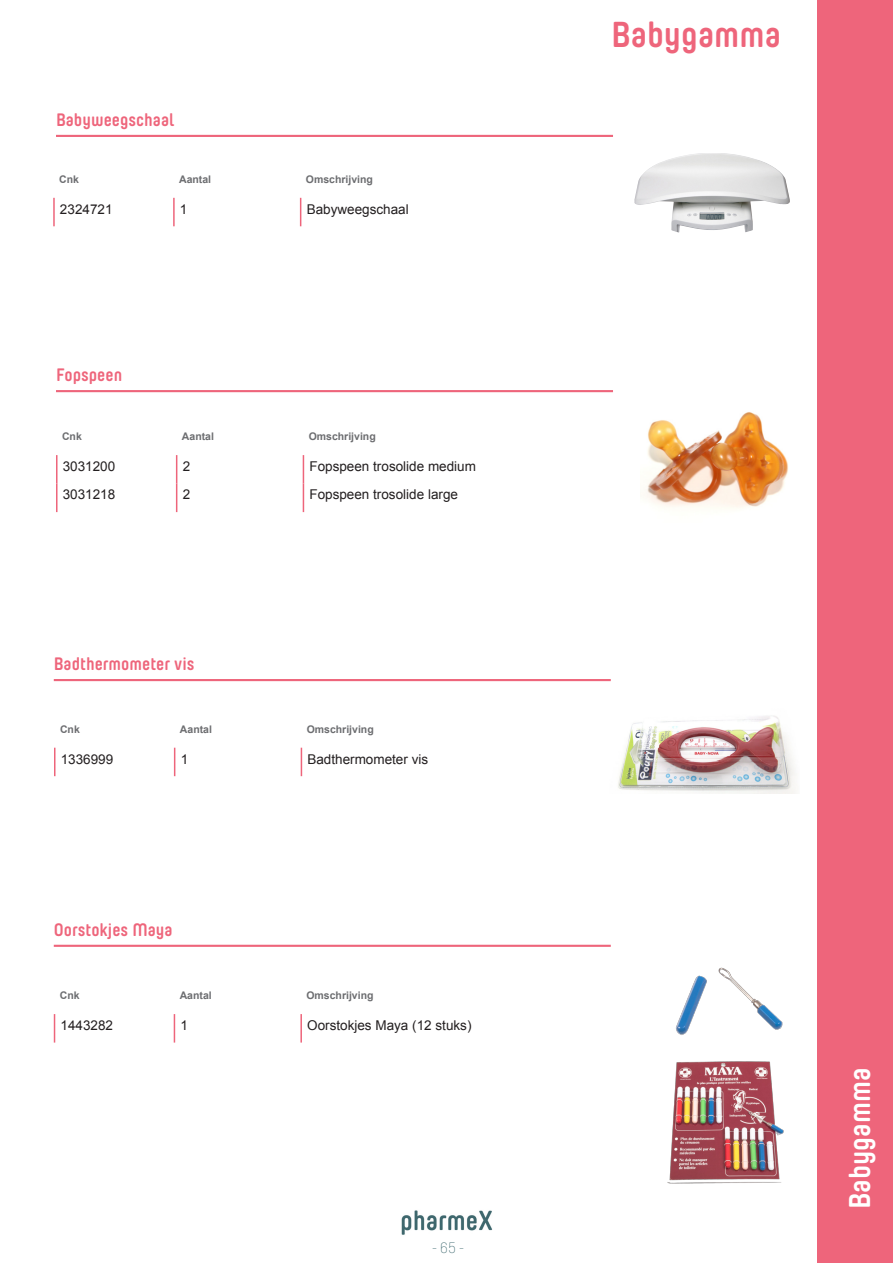
<style>
.page{position:relative;width:893px;height:1263px;background:#fff}
.page>*{position:absolute;margin:0;border:0;box-sizing:border-box;transform-origin:0 0}
.t1{font:700 36px "Yummo";color:#ee657b}
.t2{font:700 30px "Yummo";color:#fff}
.Tussentitel_babygamm{font:700 18px "Yummo";color:#ee657b}
.t3{font:100 15px "Yummo";color:#3b666d}
.t4{font:13.5px "Arial";color:#231f20}
.t5{font:700 10.5px "Arial";color:#6c6d70}
</style>
<div class="page">
<div style="left:817px;top:0;width:76px;height:1263px;background:#ee657b"></div>
<img style="left:401px;top:1210px;width:92px;height:25px">
<hr style="left:56px;top:135px;width:557px;height:2px;background:#ee657b">
<hr style="left:53px;top:198px;width:2px;height:28px;background:#ee657b">
<hr style="left:173px;top:198px;width:2px;height:28px;background:#ee657b">
<svg style="left:300px;top:198px;width:1px;height:28px"></svg>
<hr style="left:56px;top:390px;width:557px;height:2px;background:#ee657b">
<hr style="left:56px;top:455px;width:2px;height:29px;background:#ee657b">
<hr style="left:56px;top:484px;width:2px;height:28px;background:#ee657b">
<svg style="left:176px;top:455px;width:1px;height:57px"></svg>
<svg style="left:303px;top:455px;width:1px;height:57px"></svg>
<img style="left:643px;top:412px;width:145px;height:96px">
<img style="left:634px;top:153px;width:156px;height:80px">
<hr style="left:54px;top:679px;width:557px;height:2px;background:#ee657b">
<hr style="left:54px;top:748px;width:2px;height:28px;background:#ee657b">
<svg style="left:174px;top:748px;width:1px;height:28px"></svg>
<svg style="left:301px;top:748px;width:1px;height:28px"></svg>
<img style="left:618px;top:716px;width:178px;height:78px">
<hr style="left:54px;top:945px;width:557px;height:2px;background:#ee657b">
<svg style="left:54px;top:1014px;width:1px;height:28px"></svg>
<svg style="left:174px;top:1014px;width:1px;height:28px"></svg>
<hr style="left:300px;top:1014px;width:2px;height:28px;background:#ee657b">
<img style="left:667px;top:1061px;width:117px;height:123px">
<img style="left:676px;top:967px;width:107px;height:68px">
<p class="Tussentitel_babygamm" style="left:56px;top:104px;width:120px">Babyweegschaal</p>
<p class="t5" style="left:59px;top:172px;width:21px">Cnk</p>
<p class="t5" style="left:179px;top:172px;width:34px">Aantal</p>
<p class="t5" style="left:306px;top:172px;width:69px">Omschrijving</p>
<p class="t4" style="left:60px;top:200px;width:54px">2324721</p>
<p class="t4" style="left:180px;top:200px;width:9px">1</p>
<p class="t4" style="left:307px;top:200px;width:104px">Babyweegschaal</p>
<p class="Tussentitel_babygamm" style="left:56px;top:359px;width:68px">Fopspeen</p>
<p class="t5" style="left:62px;top:429px;width:21px">Cnk</p>
<p class="t5" style="left:182px;top:429px;width:34px">Aantal</p>
<p class="t5" style="left:309px;top:429px;width:69px">Omschrijving</p>
<p class="t4" style="left:63px;top:457px;width:54px">3031200</p>
<p class="t4" style="left:183px;top:457px;width:9px">2</p>
<p class="t4" style="left:309px;top:457px;width:168px">Fopspeen trosolide medium</p>
<p class="t4" style="left:63px;top:486px;width:54px">3031218</p>
<p class="t4" style="left:183px;top:486px;width:9px">2</p>
<p class="t4" style="left:309px;top:486px;width:150px">Fopspeen trosolide large</p>
<p class="Tussentitel_babygamm" style="left:54px;top:648px;width:142px">Badthermometer vis</p>
<p class="t5" style="left:60px;top:722px;width:21px">Cnk</p>
<p class="t5" style="left:180px;top:722px;width:34px">Aantal</p>
<p class="t5" style="left:307px;top:722px;width:69px">Omschrijving</p>
<p class="t4" style="left:61px;top:750px;width:54px">1336999</p>
<p class="t4" style="left:181px;top:750px;width:9px">1</p>
<p class="t4" style="left:307px;top:750px;width:122px">Badthermometer vis</p>
<p class="Tussentitel_babygamm" style="left:54px;top:913px;width:120px">Oorstokjes Maya</p>
<p class="t5" style="left:60px;top:988px;width:21px">Cnk</p>
<p class="t5" style="left:180px;top:988px;width:34px">Aantal</p>
<p class="t5" style="left:306px;top:988px;width:69px">Omschrijving</p>
<p class="t4" style="left:61px;top:1016px;width:54px">1443282</p>
<p class="t4" style="left:180px;top:1016px;width:9px">1</p>
<p class="t4" style="left:307px;top:1016px;width:166px">Oorstokjes Maya (12 stuks)</p>
<p class="t3" style="left:432px;top:1239px;width:34px">- 65 -</p>
<h1 class="t1" style="left:611px;top:2px;width:171px">Babygamma</h1>
<h2 class="t2" style="left:832px;top:1209px;width:143px;rotate:-90deg">Babygamma</h2>
</div>
